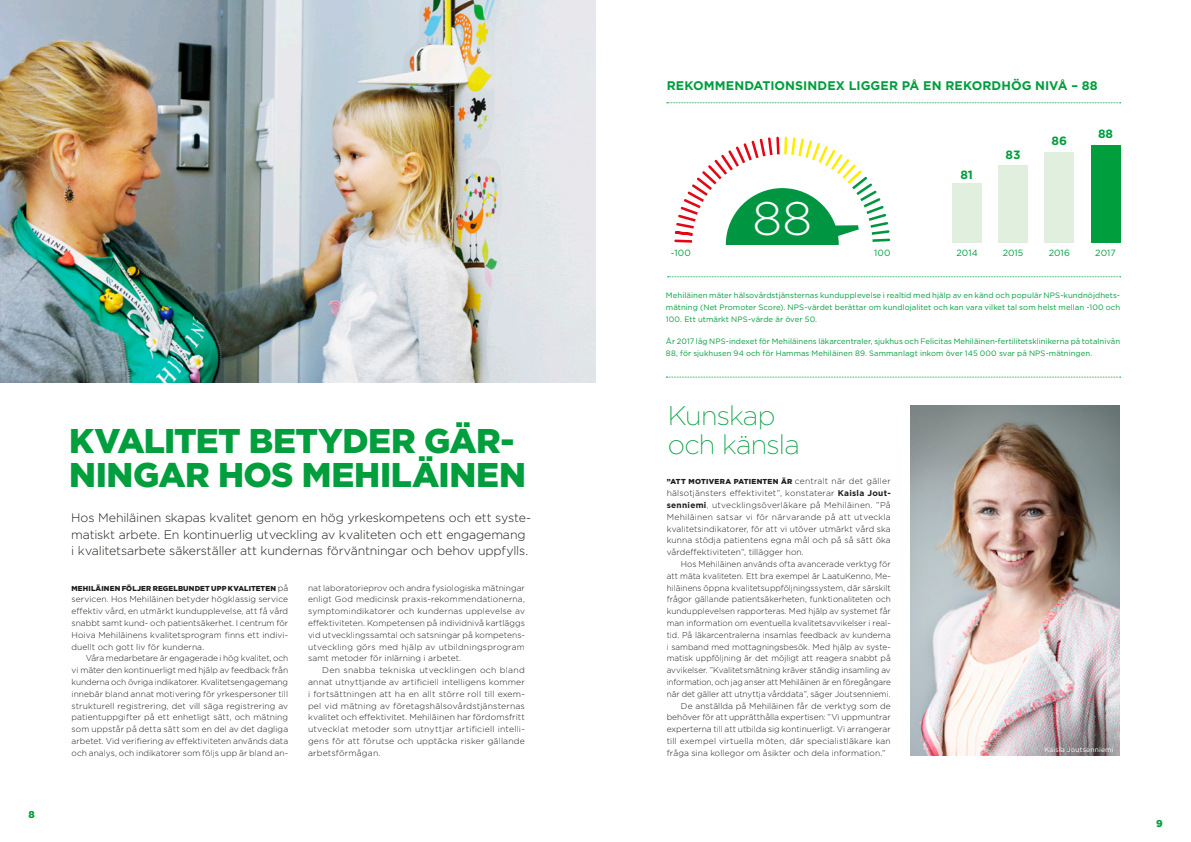
<style>
.page{position:relative;width:1191px;height:842px;background:#fff}
.page>*{position:absolute;margin:0;border:0;box-sizing:border-box;transform-origin:0 0}
.t1{font:300 47px "Gotham";color:#fff}
.t2{font:900 34.3px/34.3px "Gotham";letter-spacing:-.015em;color:#009e3d}
.t3{font:200 27px/28.9px "Gotham";letter-spacing:-.03em;color:#009e3d}
.t4{font:700 12.5px "Gotham";letter-spacing:.005em;color:#009e3d}
.t5{font:300 12.4px/16.6px "Gotham";letter-spacing:-.01em;color:#1d1d1b}
.t6{font:700 12px "Gotham";color:#009e3d}
.t7{font:900 10px "Gotham";color:#009e3d}
.t8{font:9px "Gotham";letter-spacing:.005em;color:#009e3d}
.t9{font:300 8.4px/11.8px "Gotham";letter-spacing:.005em;color:#1d1d1b;text-align:justify}
.t10{font:300 8.4px "Gotham";letter-spacing:-.015em;color:#1d1d1b;scale:.96 1}
.t11{font:7.8px/12px "Gotham";letter-spacing:.005em;color:#009e3d;text-align:justify}
.t12{font:900 7.2px "Gotham";letter-spacing:.025em;color:#1d1d1b}
.t13{font:6.8px "Gotham";letter-spacing:.02em;color:#fff}
.s1{font-weight:300;font-size:8.4px}
.s2{font-weight:700;font-size:8.3px}
</style>
<div class="page">
<img style="left:911px;top:405px;width:209px;height:351px">
<img style="left:972px;top:668px;width:148px;height:88px">
<svg style="left:666px;top:377px;width:454px;height:1px"></svg>
<svg style="left:667px;top:136px;width:453px;height:142px"></svg>
<svg style="left:667px;top:102px;width:453px;height:1px"></svg>
<div style="left:952px;top:184px;width:29px;height:59px;background:#e1efdf"></div>
<div style="left:998px;top:166px;width:29px;height:77px;background:#e1efdf"></div>
<div style="left:1044px;top:153px;width:30px;height:90px;background:#e1efdf"></div>
<div style="left:1091px;top:146px;width:29px;height:97px;background:#009e3d"></div>
<img style="left:0;top:0;width:595px;height:383px">
<p class="t7" style="left:28px;top:807px;width:8px">8</p>
<h2 class="t2" style="left:69px;top:423px;width:458px">KVALITET BETYDER GÄR-<br>NINGAR HOS MEHILÄINEN</h2>
<h3 class="t5" style="left:71px;top:509px;width:461px">Hos Mehiläinen skapas kvalitet genom en hög yrkeskompetens och ett syste&shy;matiskt arbete. En kontinuerlig utveckling av kvaliteten och ett engagemang i kvalitetsarbete säkerställer att kundernas förväntningar och behov uppfylls.</h3>
<p class="t12" style="left:72px;top:583px;width:218px">MEHILÄINEN FÖLJER REGELBUNDET UPP KVALITETEN <span class="s1">på</span></p>
<p class="t9" style="left:72px;top:593px;width:218px">servicen. Hos Mehiläinen betyder högklassig service effektiv vård, en utmärkt kundupplevelse, att få vård snabbt samt kund- och patientsäkerhet. I centrum för Hoiva Mehiläinens kvalitetsprogram finns ett indivi&shy;duellt och gott liv för kunderna.</p>
<p class="t9" style="left:72px;top:652px;width:218px;text-indent:14px">Våra medarbetare är engagerade i hög kvalitet, och vi mäter den kontinuerligt med hjälp av feedback från kunderna och övriga indikatorer. Kvalitetsengagemang innebär bland annat motivering för yrkespersoner till strukturell registrering, det vill säga registrering av patientuppgifter på ett enhetligt sätt, och mätning som uppstår på detta sätt som en del av det dagliga arbetet. Vid verifiering av effektiviteten används data och analys, och indikatorer som följs upp är bland an-</p>
<p class="t9" style="left:308px;top:582px;width:218px">nat laboratorieprov och andra fysiologiska mätningar enligt God medicinsk praxis-rekommendationerna, symptomindikatorer och kundernas upplevelse av effektiviteten. Kompetensen på individnivå kartläggs vid utvecklingssamtal och satsningar på kompetens&shy;utveckling görs med hjälp av utbildningsprogram samt metoder för inlärning i arbetet.</p>
<p class="t9" style="left:308px;top:664px;width:218px;text-indent:14px">Den snabba tekniska utvecklingen och bland annat utnyttjande av artificiell intelligens kommer i fortsättningen att ha en allt större roll till exem&shy;pel vid mätning av företagshälsovårdstjänsternas kvalitet och effektivitet. Mehiläinen har fördomsfritt utvecklat metoder som utnyttjar artificiell intelli&shy;gens för att förutse och upptäcka risker gällande arbetsförmågan.</p>
<h3 class="t4" style="left:666px;top:77px;width:432px">REKOMMENDATIONSINDEX LIGGER PÅ EN REKORDHÖG NIVÅ – 88</h3>
<h1 class="t1" style="left:752px;top:189px;width:61px">88</h1>
<h3 class="t6" style="left:960px;top:166px;width:14px">81</h3>
<h3 class="t6" style="left:1005px;top:147px;width:16px">83</h3>
<h3 class="t6" style="left:1051px;top:133px;width:17px">86</h3>
<h3 class="t6" style="left:1098px;top:126px;width:17px">88</h3>
<p class="t8" style="left:671px;top:247px;width:21px">-100</p>
<p class="t8" style="left:874px;top:247px;width:18px">100</p>
<p class="t8" style="left:956px;top:247px;width:23px">2014</p>
<p class="t8" style="left:1002px;top:247px;width:22px">2015</p>
<p class="t8" style="left:1048px;top:247px;width:23px">2016</p>
<p class="t8" style="left:1095px;top:247px;width:22px">2017</p>
<p class="t11" style="left:666px;top:289px;width:456px">Mehiläinen mäter hälsovårdstjänsternas kundupplevelse i realtid med hjälp av en känd och populär NPS-kundnöjdhets&shy;mätning (Net Promoter Score). NPS-värdet berättar om kundlojalitet och kan vara vilket tal som helst mellan -100 och 100. Ett utmärkt NPS-värde är över 50.</p>
<p class="t11" style="left:666px;top:335px;width:456px">År 2017 låg NPS-indexet för Mehiläinens läkarcentraler, sjukhus och Felicitas Mehiläinen-fertilitetsklinikerna på totalnivån<br>88, för sjukhusen 94 och för Hammas Mehiläinen 89. Sammanlagt inkom över 145 000 svar på NPS-mätningen.</p>
<h3 class="t3" style="left:668px;top:400px;width:133px">Kunskap och känsla</h3>
<p class="t12" style="left:666px;top:477px;width:225px">”ATT MOTIVERA PATIENTEN ÄR <span class="s1">centralt när det gäller</span></p>
<p class="t9" style="left:666px;top:487px;width:225px">hälsotjänsters effektivitet”, konstaterar <span class="s2">Kaisla Jout&shy;senniemi</span>, utvecklingsöverläkare på Mehiläinen. ”På Mehiläinen satsar vi för närvarande på att utveckla kvalitetsindikatorer, för att vi utöver utmärkt vård ska kunna stödja patientens egna mål och på så sätt öka vårdeffektiviteten”, tillägger hon.</p>
<p class="t9" style="left:681px;top:558px;width:211px">Hos Mehiläinen används ofta avancerade verktyg för</p>
<p class="t9" style="left:666px;top:570px;width:225px">att mäta kvaliteten. Ett bra exempel är LaatuKenno, Me-</p>
<p class="t9" style="left:666px;top:582px;width:225px">hiläinens öppna kvalitetsuppföljningssystem, där särskilt</p>
<p class="t9" style="left:666px;top:593px;width:225px">frågor gällande patientsäkerheten, funktionaliteten och</p>
<p class="t9" style="left:666px;top:605px;width:225px">kundupplevelsen rapporteras. Med hjälp av systemet får</p>
<p class="t9" style="left:666px;top:617px;width:225px">man information om eventuella kvalitetsavvikelser i real-</p>
<p class="t9" style="left:666px;top:629px;width:225px">tid. På läkarcentralerna insamlas feedback av kunderna</p>
<p class="t9" style="left:666px;top:641px;width:225px">i samband med mottagningsbesök. Med hjälp av syste-</p>
<p class="t9" style="left:666px;top:652px;width:225px">matisk uppföljning är det möjligt att reagera snabbt på</p>
<p class="t9" style="left:666px;top:664px;width:225px">avvikelser. ”Kvalitetsmätning kräver ständig insamling av</p>
<p class="t10" style="left:666px;top:677px;width:235px">information, och jag anser att Mehiläinen är en föregångare</p>
<p class="t9" style="left:666px;top:688px;width:225px">när det gäller att utnyttja vårddata”, säger Joutsenniemi.</p>
<p class="t9" style="left:681px;top:700px;width:211px">De anställda på Mehiläinen får de verktyg som de</p>
<p class="t9" style="left:666px;top:711px;width:225px">behöver för att upprätthålla expertisen: ”Vi uppmuntrar</p>
<p class="t9" style="left:666px;top:723px;width:225px">experterna till att utbilda sig kontinuerligt. Vi arrangerar</p>
<p class="t9" style="left:666px;top:735px;width:225px">till exempel virtuella möten, där specialistläkare kan</p>
<p class="t9" style="left:666px;top:747px;width:220px">fråga sina kollegor om åsikter och dela information.”</p>
<p class="t13" style="left:1044px;top:745px;width:71px">Kaisla Joutsenniemi</p>
<p class="t7" style="left:1156px;top:816px;width:8px">9</p>
</div>
